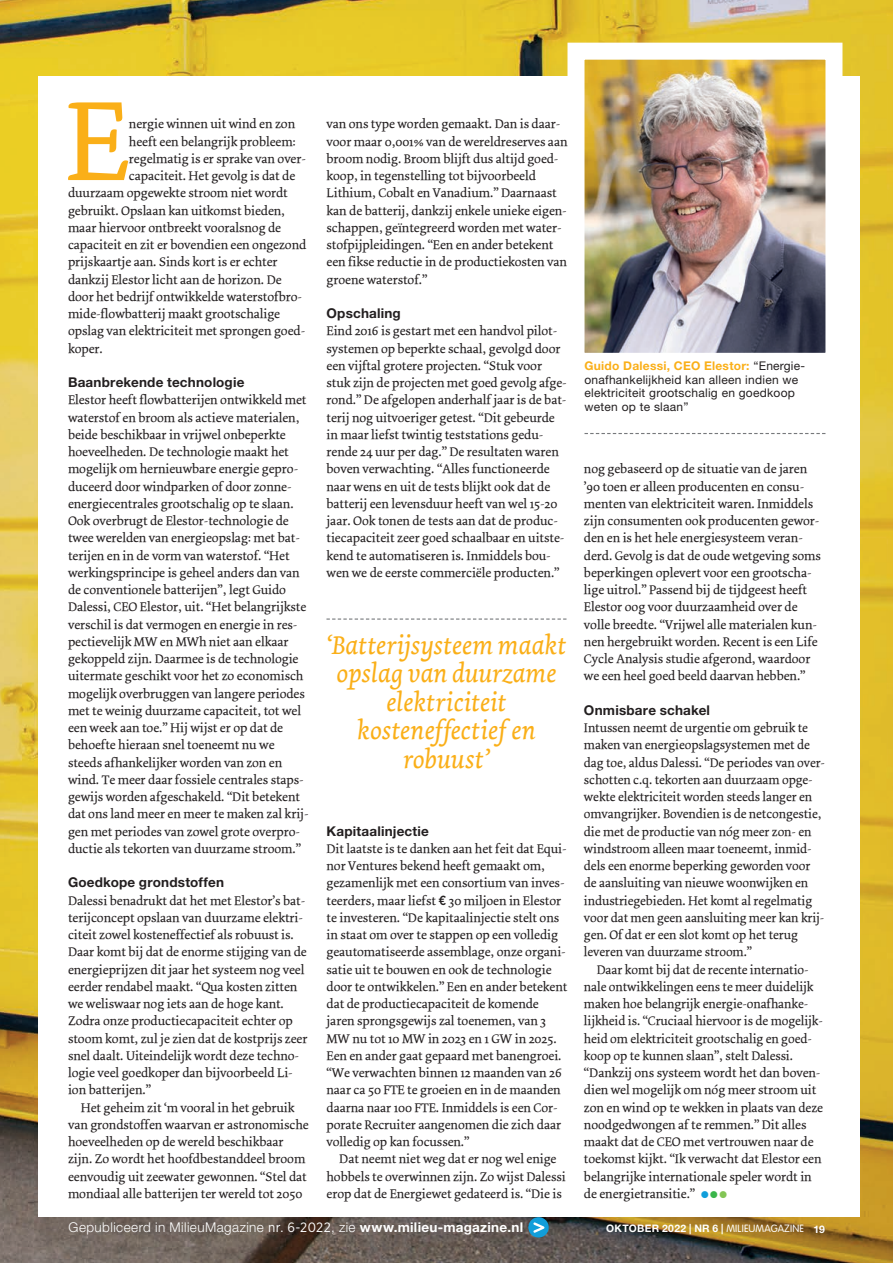
<style>
.page{position:relative;width:893px;height:1263px;background:#fff}
.page>*{position:absolute;margin:0;border:0;box-sizing:border-box;transform-origin:0 0}
.t1{font:119.1px "Dolly Roman";color:#faaf18}
.t2{font:italic 27px/28.5px "Dolly";color:#faaf18;text-align:center}
.t3{font:700 13.5px "Helvetica Neue LT Std";letter-spacing:.015em;color:#231f20}
.t4{font:300 13.5px "Helvetica Neue LT Std";letter-spacing:.03em;color:#fff}
.t5{font:13.2px/17.2px "Dolly Roman";letter-spacing:-.005em;color:#231f20}
.t6{font:12px/13.5px "Helvetica Neue LT Std";letter-spacing:.02em;color:#231f20}
.t7{font:700 10.35px "Helvetica Neue LT Std";letter-spacing:.03em;color:#fff}
.s1{font-family:"Gotham Narrow";font-weight:500}
.s2{font-family:"Gotham Narrow";font-weight:400}
.s3{font-weight:700}
.s4{font-weight:700;color:#faaf18}
.s5{color:#119eda}
.s6{color:#3ab54a}
.s7{color:#83c555}
.s8{font-family:"VAG Rounded Std";font-weight:300}
.s9{font-size:10.5px}
</style>
<div class="page">
<img style="left:0;top:0;width:893px;height:1263px">
<div style="left:38px;top:77px;width:822px;height:1140px;background:#fff"></div>
<img style="left:559px;top:34px;width:292px;height:319px">
<svg style="left:584px;top:433px;width:241px;height:1px"></svg>
<svg style="left:326px;top:618px;width:240px;height:2px"></svg>
<div style="left:528px;top:1217px;width:21px;height:20px;background:#119eda;border-radius:50%"></div>
<svg style="left:533px;top:1222px;width:11px;height:11px"></svg>
<h1 class="t1" style="left:64px;top:70px;width:67px">E</h1>
<p class="t5" style="left:129px;top:116px;width:168px">nergie winnen uit wind en zon</p>
<p class="t5" style="left:129px;top:133px;width:168px">heeft een belangrijk probleem:</p>
<p class="t5" style="left:129px;top:150px;width:178px">regelmatig is er sprake van over-</p>
<p class="t5" style="left:129px;top:167px;width:168px">capaciteit. Het gevolg is dat de</p>
<p class="t5" style="left:68px;top:185px;width:221px">duurzaam opgewekte stroom niet wordt</p>
<p class="t5" style="left:68px;top:202px;width:218px">gebruikt. Opslaan kan uitkomst bieden,</p>
<p class="t5" style="left:68px;top:219px;width:215px">maar hiervoor ontbreekt vooralsnog de</p>
<p class="t5" style="left:68px;top:236px;width:240px">capaciteit en zit er bovendien een ongezond</p>
<p class="t5" style="left:68px;top:254px;width:211px">prijskaartje aan. Sinds kort is er echter</p>
<p class="t5" style="left:68px;top:271px;width:215px">dankzij Elestor licht aan de horizon. De</p>
<p class="t5" style="left:68px;top:288px;width:235px">door het bedrijf ontwikkelde waterstofbro-</p>
<p class="t5" style="left:68px;top:305px;width:214px">mide-flowbatterij maakt grootschalige</p>
<p class="t5" style="left:68px;top:323px;width:239px">opslag van elektriciteit met sprongen goed-</p>
<p class="t5" style="left:68px;top:340px;width:36px">koper.</p>
<p class="t3" style="left:68px;top:374px;width:178px">Baanbrekende technologie</p>
<p class="t5" style="left:68px;top:392px;width:242px">Elestor heeft flowbatterijen ontwikkeld met waterstof en broom als actieve materialen, beide beschikbaar in vrijwel onbeperkte hoeveelheden. De technologie maakt het mogelijk om hernieuwbare energie gepro&shy;duceerd door windparken of door zonne&shy;energiecentrales grootschalig op te slaan.<br>Ook overbrugt de Elestor-technologie de twee werelden van energieopslag: met bat&shy;terijen en in de vorm van waterstof. “Het werkingsprincipe is geheel anders dan van de conventionele batterijen”, legt Guido Dalessi, CEO Elestor, uit. “Het belangrijkste verschil is dat vermogen en energie in res&shy;pectievelijk MW en MWh niet aan elkaar gekoppeld zijn. Daarmee is de technologie uitermate geschikt voor het zo economisch mogelijk overbruggen van langere periodes met te weinig duurzame capaciteit, tot wel een week aan toe.” Hij wijst er op dat de behoefte hieraan snel toeneemt nu we steeds afhankelijker worden van zon en wind. Te meer daar fossiele centrales staps&shy;gewijs worden afgeschakeld. “Dit betekent dat ons land meer en meer te maken zal krij&shy;gen met periodes van zowel grote overpro&shy;ductie als tekorten van duurzame stroom.”</p>
<p class="t3" style="left:68px;top:874px;width:158px">Goedkope grondstoffen</p>
<p class="t5" style="left:68px;top:892px;width:241px">Dalessi benadrukt dat het met Elestor’s bat&shy;terijconcept opslaan van duurzame elektri&shy;citeit zowel kosteneffectief als robuust is.<br>Daar komt bij dat de enorme stijging van de energieprijzen dit jaar het systeem nog veel eerder rendabel maakt. “Qua kosten zitten we weliswaar nog iets aan de hoge kant.<br>Zodra onze productiecapaciteit echter op stoom komt, zul je zien dat de kostprijs zeer snel daalt. Uiteindelijk wordt deze techno&shy;logie veel goedkoper dan bijvoorbeeld Li&shy;ion batterijen.”</p>
<p class="t5" style="left:68px;top:1099px;width:242px;text-indent:13px">Het geheim zit ‘m vooral in het gebruik van grondstoffen waarvan er astronomische hoeveelheden op de wereld beschikbaar zijn. Zo wordt het hoofdbestanddeel broom eenvoudig uit zeewater gewonnen. “Stel dat mondiaal alle batterijen ter wereld tot 2050</p>
<p class="t5" style="left:327px;top:116px;width:242px">van ons type worden gemaakt. Dan is daar&shy;voor maar 0,001% van de wereldreserves aan broom nodig. Broom blijft dus altijd goed&shy;koop, in tegenstelling tot bijvoorbeeld Lithium, Cobalt en Vanadium.” Daarnaast kan de batterij, dankzij enkele unieke eigen&shy;schappen, geïntegreerd worden met water&shy;stofpijpleidingen. “Een en ander betekent een fikse reductie in de productiekosten van groene waterstof.”</p>
<p class="t3" style="left:327px;top:305px;width:76px">Opschaling</p>
<p class="t5" style="left:327px;top:323px;width:242px">Eind 2016 is gestart met een handvol pilot&shy;systemen op beperkte schaal, gevolgd door een vijftal grotere projecten. “Stuk voor stuk zijn de projecten met goed gevolg afge&shy;rond.” De afgelopen anderhalf jaar is de bat&shy;terij nog uitvoeriger getest. “Dit gebeurde in maar liefst twintig teststations gedu&shy;rende 24 uur per dag.” De resultaten waren boven verwachting. “Alles functioneerde naar wens en uit de tests blijkt ook dat de batterij een levensduur heeft van wel 15-20 jaar. Ook tonen de tests aan dat de produc&shy;tiecapaciteit zeer goed schaalbaar en uitste&shy;kend te automatiseren is. Inmiddels bou&shy;wen we de eerste commerciële producten.”</p>
<h2 class="t2" style="left:326px;top:631px;width:241px">‘Batterijsysteem maakt opslag van duurzame elektriciteit kosteneffectief en robuust’</h2>
<p class="t3" style="left:327px;top:822px;width:104px">Kapitaalinjectie</p>
<p class="t5" style="left:327px;top:840px;width:242px">Dit laatste is te danken aan het feit dat Equi&shy;nor Ventures bekend heeft gemaakt om, gezamenlijk met een consortium van inves&shy;teerders, maar liefst <span class="s1">€</span> 30 miljoen in Elestor te investeren. “De kapitaalinjectie stelt ons in staat om over te stappen op een volledig geautomatiseerde assemblage, onze organi&shy;satie uit te bouwen en ook de technologie door te ontwikkelen.” Een en ander betekent dat de productiecapaciteit de komende jaren sprongsgewijs zal toenemen, van 3<br>MW nu tot 10 MW in 2023 en 1 GW in 2025.<br>Een en ander gaat gepaard met banengroei. “We verwachten binnen 12 maanden van 26 naar ca 50 FTE te groeien en in de maanden daarna naar 100 FTE. Inmiddels is een Cor&shy;porate Recruiter aangenomen die zich daar volledig op kan focussen.”</p>
<p class="t5" style="left:327px;top:1151px;width:241px;text-align:center">Dat neemt niet weg dat er nog wel enige hobbels te overwinnen zijn. Zo wijst Dalessi erop dat de Energiewet gedateerd is. “Die is</p>
<p class="t4" style="left:69px;top:1219px;width:456px">Gepubliceerd in MilieuMagazine <span class="s2">nr. 6-2022</span>, zie <span class="s3">www.milieu-magazine.nl</span></p>
<p class="t6" style="left:584px;top:359px;width:222px"><span class="s4">Guido Dalessi, CEO Elestor:</span> “Energie&shy;onafhankelijkheid kan alleen indien we elektriciteit grootschalig en goedkoop weten op te slaan”</p>
<p class="t5" style="left:584px;top:461px;width:238px">nog gebaseerd op de situatie van de jaren ’90 toen er alleen producenten en consu&shy;menten van elektriciteit waren. Inmiddels zijn consumenten ook producenten gewor&shy;den en is het hele energiesysteem veran&shy;derd. Gevolg is dat de oude wetgeving soms beperkingen oplevert voor een grootscha&shy;lige uitrol.” Passend bij de tijdgeest heeft Elestor oog voor duurzaamheid over de volle breedte. “Vrijwel alle materialen kun&shy;nen hergebruikt worden. Recent is een Life Cycle Analysis studie afgerond, waardoor we een heel goed beeld daarvan hebben.”</p>
<p class="t3" style="left:584px;top:702px;width:128px">Onmisbare schakel</p>
<p class="t5" style="left:584px;top:719px;width:242px">Intussen neemt de urgentie om gebruik te maken van energieopslagsystemen met de dag toe, aldus Dalessi. “De periodes van over&shy;schotten c.q. tekorten aan duurzaam opge&shy;wekte elektriciteit worden steeds langer en omvangrijker. Bovendien is de netcongestie, die met de productie van nóg meer zon- en windstroom alleen maar toeneemt, inmid&shy;dels een enorme beperking geworden voor de aansluiting van nieuwe woonwijken en industriegebieden. Het komt al regelmatig voor dat men geen aansluiting meer kan krij&shy;gen. Of dat er een slot komt op het terug leveren van duurzame stroom.”</p>
<p class="t5" style="left:584px;top:961px;width:241px;text-indent:13px">Daar komt bij dat de recente internatio&shy;nale ontwikkelingen eens te meer duidelijk maken hoe belangrijk energie-onafhanke&shy;lijkheid is. “Cruciaal hiervoor is de mogelijk&shy;heid om elektriciteit grootschalig en goed&shy;koop op te kunnen slaan”, stelt Dalessi. “Dankzij ons systeem wordt het dan boven&shy;dien wel mogelijk om nóg meer stroom uit zon en wind op te wekken in plaats van deze noodgedwongen af te remmen.” Dit alles maakt dat de CEO met vertrouwen naar de toekomst kijkt. “Ik verwacht dat Elestor een belangrijke internationale speler wordt in de energietransitie.” <span class="s5">●</span><span class="s6">●</span><span class="s7">●</span></p>
<p class="t7" style="left:606px;top:1222px;width:220px">OKTOBER 2022 | NR 6 | <span class="s8">MILIEUMAGAZINE</span> <span class="s9">19</span></p>
</div>
